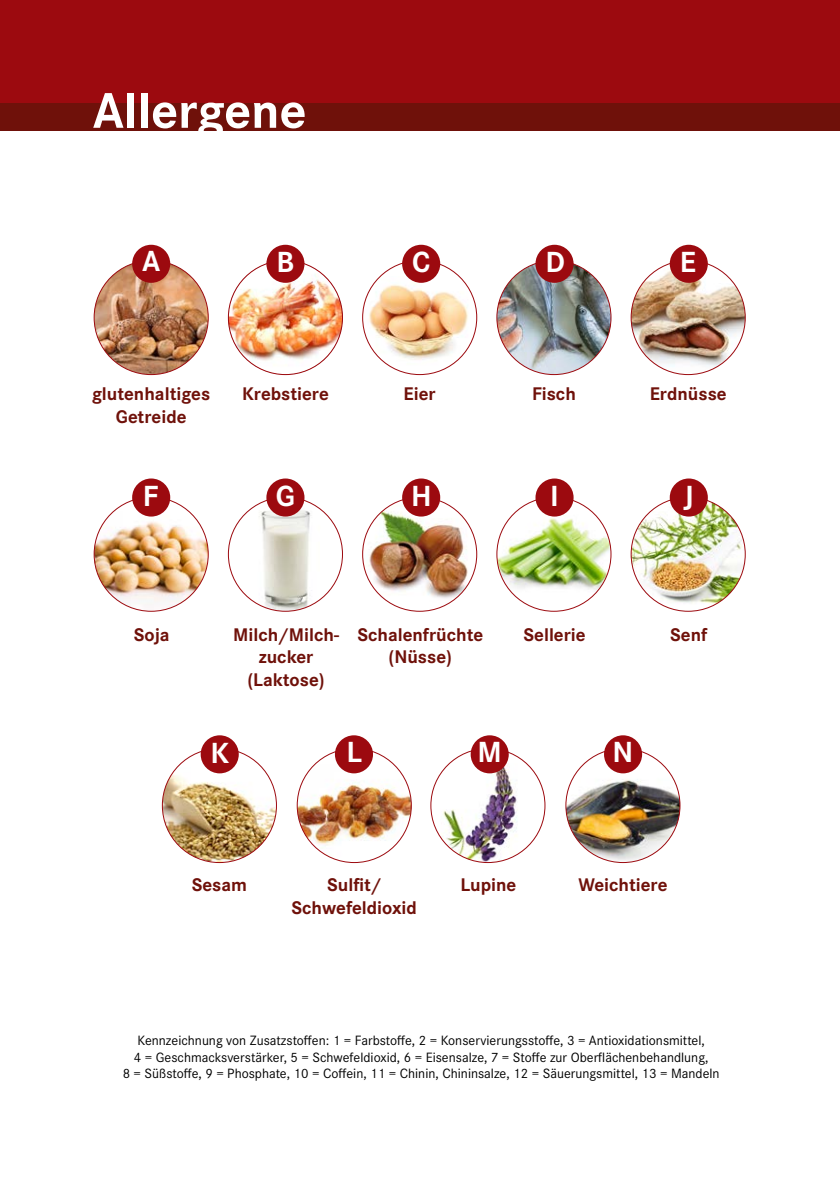
<style>
.page{position:relative;width:840px;height:1191px;background:#fff}
.page>*{position:absolute;margin:0;border:0;box-sizing:border-box;transform-origin:0 0}
.t1{font:700 52px "Corporate S Pro";color:#fff}
.t2{font:700 30.2px "Corporate S Pro";color:#fff}
.t3{font:700 19px/22.8px "Corporate S Pro";color:#6f110a;text-align:center}
.t4{font:14px/16.8px "Corporate S Pro";color:#000;text-align:center}
</style>
<div class="page">
<div style="left:0;top:0;width:839px;height:110px;background:#9c0a0f"></div>
<div style="left:0;top:103px;width:839px;height:27px;background:#6f110a"></div>
<img style="left:94px;top:260px;width:114px;height:114px;border-radius:57px">
<img style="left:228px;top:260px;width:114px;height:114px">
<img style="left:362px;top:276px;width:114px;height:89px">
<img style="left:496px;top:260px;width:114px;height:114px;border-radius:57px">
<img style="left:630px;top:260px;width:114px;height:114px;border-radius:57px">
<img style="left:94px;top:497px;width:114px;height:114px;border-radius:57px">
<img style="left:228px;top:497px;width:114px;height:114px;border-radius:57px">
<img style="left:362px;top:504px;width:114px;height:100px">
<img style="left:497px;top:507px;width:113px;height:94px">
<img style="left:630px;top:497px;width:114px;height:114px;border-radius:57px">
<img style="left:298px;top:764px;width:113px;height:98px">
<img style="left:162px;top:767px;width:114px;height:95px">
<img style="left:440px;top:748px;width:96px;height:114px">
<img style="left:565px;top:748px;width:114px;height:114px;border-radius:57px">
<div style="left:132px;top:245px;width:38px;height:38px;background:#9c0a0f;border-radius:50%"></div>
<div style="left:132px;top:478px;width:38px;height:38px;background:#9c0a0f;border-radius:50%"></div>
<div style="left:200px;top:735px;width:39px;height:38px;background:#9c0a0f;border-radius:50%"></div>
<div style="left:266px;top:245px;width:38px;height:38px;background:#9c0a0f;border-radius:50%"></div>
<div style="left:266px;top:478px;width:38px;height:38px;background:#9c0a0f;border-radius:50%"></div>
<div style="left:335px;top:735px;width:38px;height:38px;background:#9c0a0f;border-radius:50%"></div>
<div style="left:402px;top:245px;width:38px;height:38px;background:#9c0a0f;border-radius:50%"></div>
<div style="left:402px;top:478px;width:38px;height:38px;background:#9c0a0f;border-radius:50%"></div>
<div style="left:470px;top:735px;width:38px;height:38px;background:#9c0a0f;border-radius:50%"></div>
<div style="left:535px;top:245px;width:38px;height:38px;background:#9c0a0f;border-radius:50%"></div>
<div style="left:535px;top:478px;width:38px;height:38px;background:#9c0a0f;border-radius:50%"></div>
<div style="left:603px;top:735px;width:38px;height:38px;background:#9c0a0f;border-radius:50%"></div>
<div style="left:669px;top:245px;width:38px;height:38px;background:#9c0a0f;border-radius:50%"></div>
<div style="left:669px;top:478px;width:38px;height:38px;background:#9c0a0f;border-radius:50%"></div>
<h1 class="t1" style="left:93px;top:70px;width:215px">Allergene</h1>
<h2 class="t2" style="left:142px;top:237px;width:20px">A</h2>
<h2 class="t2" style="left:276px;top:238px;width:19px">B</h2>
<h2 class="t2" style="left:412px;top:238px;width:20px">C</h2>
<h2 class="t2" style="left:545px;top:238px;width:21px">D</h2>
<h2 class="t2" style="left:679px;top:238px;width:18px">E</h2>
<h3 class="t3" style="left:92px;top:381px;width:120px">glutenhaltiges<br>Getreide</h3>
<h3 class="t3" style="left:242px;top:381px;width:88px">Krebstiere</h3>
<h3 class="t3" style="left:403px;top:381px;width:34px">Eier</h3>
<h3 class="t3" style="left:531px;top:381px;width:45px">Fisch</h3>
<h3 class="t3" style="left:649px;top:381px;width:78px">Erdnüsse</h3>
<h2 class="t2" style="left:143px;top:472px;width:17px">F</h2>
<h2 class="t2" style="left:275px;top:472px;width:21px">G</h2>
<h2 class="t2" style="left:411px;top:472px;width:22px">H</h2>
<h2 class="t2" style="left:550px;top:472px;width:10px">I</h2>
<h2 class="t2" style="left:683px;top:472px;width:12px">J</h2>
<h3 class="t3" style="left:134px;top:621px;width:37px">Soja</h3>
<h3 class="t3" style="left:233px;top:621px;width:107px">Milch/Milch&shy;zucker (Laktose)</h3>
<h3 class="t3" style="left:357px;top:621px;width:127px">Schalenfrüchte (Nüsse)</h3>
<h2 class="t2" style="left:210px;top:728px;width:20px">K</h2>
<h2 class="t2" style="left:346px;top:728px;width:17px">L</h2>
<h2 class="t2" style="left:477px;top:728px;width:26px">M</h2>
<h3 class="t3" style="left:523px;top:621px;width:63px">Sellerie</h3>
<h2 class="t2" style="left:612px;top:728px;width:22px">N</h2>
<h3 class="t3" style="left:669px;top:621px;width:39px">Senf</h3>
<h3 class="t3" style="left:291px;top:872px;width:127px">Sulfit/<br>Schwefeldioxid</h3>
<h3 class="t3" style="left:192px;top:872px;width:57px">Sesam</h3>
<h3 class="t3" style="left:460px;top:872px;width:57px">Lupine</h3>
<h3 class="t3" style="left:578px;top:872px;width:91px">Weichtiere</h3>
<p class="t4" style="left:123px;top:1030px;width:598px">Kennzeichnung von Zusatzstoffen: 1 = Farbstoffe, 2 = Konservierungsstoffe, 3 = Antioxidationsmittel,<br>4 = Geschmacksverstärker, 5 = Schwefeldioxid, 6 = Eisensalze, 7 = Stoffe zur Oberflächenbehandlung,<br>8 = Süßstoffe, 9 = Phosphate, 10 = Coffein, 11 = Chinin, Chininsalze, 12 = Säuerungsmittel, 13 = Mandeln</p>
</div>
